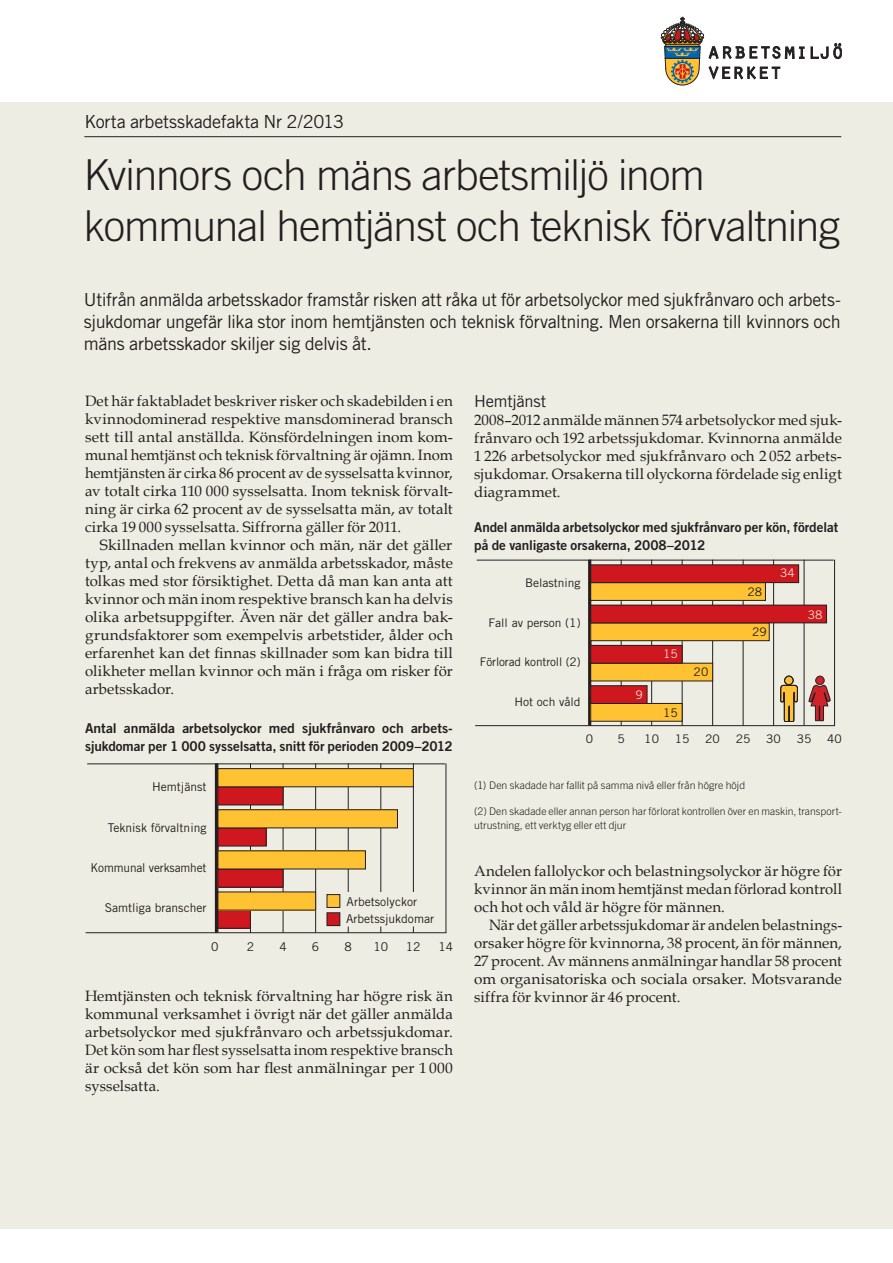
<style>
.page{position:relative;width:893px;height:1263px;background:#fff}
.page>*{position:absolute;margin:0;border:0;box-sizing:border-box;transform-origin:0 0}
.t1{font:300 42.6px/51.2px "Trade Gothic LT Std";letter-spacing:-.025em;color:#231f20}
.t2{font:18px/21.6px "Trade Gothic LT Std";letter-spacing:-.015em;color:#231f20;text-align:justify}
.t3{font:16.5px "Trade Gothic LT Std";letter-spacing:-.015em;color:#231f20}
.t4{font:15px/18px "Book Antiqua";letter-spacing:.005em;color:#231f20;text-align:justify}
.t5{font:13.5px/18px "Trade Gothic LT Std Bd 2";color:#231f20}
.t6{font:12.15px/17.1px "Trade Gothic LT Std";color:#231f20}
.t7{font:11.85px "Trade Gothic LT Std";color:#231f20}
.t8{font:11.85px "Trade Gothic LT Std";color:#e2e1cf}
.t9{font:300 10.5px/13.5px "Trade Gothic LT Std";letter-spacing:.005em;color:#231f20}
</style>
<div class="page">
<div style="left:0;top:102px;width:893px;height:1127px;background:#eeede3"></div>
<svg style="left:811px;top:47px;width:17px;height:12px"></svg>
<div style="left:833px;top:47px;width:9px;height:12px;border:1px solid #231f20;border-radius:50%"></div>
<svg style="left:834px;top:43px;width:8px;height:16px"></svg>
<div style="left:835px;top:48px;width:5px;height:9px;border:1px solid #231f20;border-radius:50%"></div>
<svg style="left:660px;top:16px;width:144px;height:70px"></svg>
<hr style="left:84px;top:136px;width:757px;height:1px;background:#231f20">
<hr style="left:86px;top:932px;width:360px;height:1px;background:#231f20">
<hr style="left:218px;top:763px;width:1px;height:170px;background:#231f20">
<hr style="left:250px;top:763px;width:1px;height:170px;background:#231f20">
<hr style="left:283px;top:763px;width:1px;height:170px;background:#231f20">
<hr style="left:315px;top:763px;width:1px;height:170px;background:#231f20">
<hr style="left:348px;top:763px;width:1px;height:129px;background:#231f20">
<hr style="left:380px;top:763px;width:1px;height:129px;background:#231f20">
<hr style="left:413px;top:763px;width:1px;height:129px;background:#231f20">
<hr style="left:446px;top:763px;width:1px;height:170px;background:#231f20">
<hr style="left:215px;top:763px;width:3px;height:170px;background:#231f20">
<div style="left:218px;top:787px;width:65px;height:18px;background:#ce171e"></div>
<div style="left:218px;top:769px;width:195px;height:18px;background:#ffc232"></div>
<div style="left:218px;top:768px;width:196px;height:19px;border:1px solid #231f20"></div>
<div style="left:218px;top:828px;width:48px;height:18px;background:#ce171e"></div>
<div style="left:218px;top:827px;width:49px;height:19px;border:1px solid #231f20"></div>
<div style="left:218px;top:810px;width:179px;height:18px;background:#ffc232"></div>
<div style="left:218px;top:809px;width:180px;height:19px;border:1px solid #231f20"></div>
<div style="left:218px;top:869px;width:65px;height:18px;background:#ce171e"></div>
<div style="left:218px;top:869px;width:65px;height:18px;border:1px solid #231f20"></div>
<div style="left:218px;top:851px;width:147px;height:18px;background:#ffc232"></div>
<div style="left:218px;top:910px;width:32px;height:18px;background:#ce171e"></div>
<div style="left:218px;top:910px;width:33px;height:19px;border:1px solid #231f20"></div>
<div style="left:218px;top:892px;width:98px;height:18px;background:#ffc232"></div>
<div style="left:327px;top:894px;width:13px;height:13px;background:#ffc232"></div>
<div style="left:327px;top:894px;width:13px;height:14px;border:1px solid #231f20"></div>
<div style="left:327px;top:913px;width:13px;height:12px;background:#ce171e"></div>
<div style="left:327px;top:912px;width:13px;height:14px;border:1px solid #231f20"></div>
<hr style="left:87px;top:763px;width:358px;height:1px;background:#231f20">
<hr style="left:475px;top:725px;width:360px;height:1px;background:#231f20">
<hr style="left:621px;top:560px;width:1px;height:166px;background:#231f20">
<hr style="left:651px;top:560px;width:1px;height:166px;background:#231f20">
<hr style="left:682px;top:560px;width:1px;height:166px;background:#231f20">
<hr style="left:712px;top:560px;width:1px;height:166px;background:#231f20">
<hr style="left:743px;top:560px;width:1px;height:166px;background:#231f20">
<hr style="left:773px;top:560px;width:1px;height:166px;background:#231f20">
<hr style="left:804px;top:560px;width:1px;height:166px;background:#231f20">
<hr style="left:834px;top:560px;width:1px;height:166px;background:#231f20">
<hr style="left:588px;top:560px;width:3px;height:166px;background:#231f20">
<div style="left:591px;top:583px;width:174px;height:17px;background:#ffc232"></div>
<div style="left:590px;top:582px;width:176px;height:19px;border:1px solid #231f20"></div>
<div style="left:591px;top:565px;width:208px;height:18px;background:#ce171e"></div>
<div style="left:590px;top:564px;width:209px;height:19px;border:1px solid #231f20"></div>
<div style="left:591px;top:623px;width:178px;height:18px;background:#ffc232"></div>
<div style="left:590px;top:622px;width:180px;height:19px;border:1px solid #231f20"></div>
<div style="left:591px;top:605px;width:235px;height:18px;background:#ce171e"></div>
<div style="left:591px;top:663px;width:122px;height:18px;background:#ffc232"></div>
<div style="left:590px;top:663px;width:123px;height:18px;border:1px solid #231f20"></div>
<div style="left:591px;top:645px;width:91px;height:18px;background:#ce171e"></div>
<div style="left:590px;top:645px;width:92px;height:18px;border:1px solid #231f20"></div>
<div style="left:591px;top:703px;width:91px;height:18px;background:#ffc232"></div>
<div style="left:590px;top:703px;width:92px;height:19px;border:1px solid #231f20"></div>
<div style="left:591px;top:686px;width:56px;height:17px;background:#ce171e"></div>
<div style="left:590px;top:685px;width:57px;height:19px;border:1px solid #231f20"></div>
<hr style="left:477px;top:560px;width:357px;height:1px;background:#231f20">
<svg style="left:780px;top:676px;width:18px;height:46px"></svg>
<div style="left:784px;top:676px;width:10px;height:9px;border:1px solid #231f20;border-radius:50%"></div>
<svg style="left:808px;top:676px;width:23px;height:45px"></svg>
<div style="left:815px;top:676px;width:10px;height:9px;border:1px solid #231f20;border-radius:50%"></div>
<p class="t2" style="left:84px;top:113px;width:261px">Korta arbetsskadefakta Nr 2/2013</p>
<h1 class="t1" style="left:84px;top:155px;width:757px">Kvinnors och mäns arbetsmiljö inom kommunal hemtjänst och teknisk förvaltning</h1>
<p class="t2" style="left:84px;top:291px;width:758px">Utifrån anmälda arbetsskador framstår risken att råka ut för arbetsolyckor med sjukfrånvaro och arbets&shy;sjukdomar ungefär lika stor inom hemtjänsten och teknisk förvaltning. Men orsakerna till kvinnors och mäns arbetsskador skiljer sig delvis åt.</p>
<p class="t4" style="left:85px;top:393px;width:369px">Det här faktabladet beskriver risker och skadebilden i en kvinnodominerad respektive mansdominerad bransch sett till antal anställda. Könsfördelningen inom kom&shy;munal hemtjänst och teknisk förvaltning är ojämn. Inom hemtjänsten är cirka 86 procent av de sysselsatta kvinnor, av totalt cirka 110 000 sysselsatta. Inom teknisk förvalt&shy;ning är cirka 62 procent av de sysselsatta män, av totalt cirka 19 000 sysselsatta. Siffrorna gäller för 2011.</p>
<p class="t4" style="left:85px;top:537px;width:369px;text-indent:15px">Skillnaden mellan kvinnor och män, när det gäller typ, antal och frekvens av anmälda arbetsskador, måste tolkas med stor försiktighet. Detta då man kan anta att kvinnor och män inom respektive bransch kan ha delvis olika arbetsuppgifter. Även när det gäller andra bak&shy;grundsfaktorer som exempelvis arbetstider, ålder och erfarenhet kan det finnas skillnader som kan bidra till olikheter mellan kvinnor och män i fråga om risker för arbetsskador.</p>
<p class="t5" style="left:85px;top:720px;width:369px">Antal anmälda arbetsolyckor med sjukfrånvaro och arbets - sjukdomar per 1 000 sysselsatta, snitt för perioden 2009–2012</p>
<p class="t6" style="left:152px;top:780px;width:56px">Hemtjänst</p>
<p class="t6" style="left:108px;top:820px;width:100px">Teknisk förvaltning</p>
<p class="t6" style="left:90px;top:861px;width:118px">Kommunal verksamhet</p>
<p class="t6" style="left:105px;top:901px;width:103px">Samtliga branscher</p>
<p class="t6" style="left:346px;top:894px;width:90px">Arbetsolyckor<br>Arbetssjukdomar</p>
<p class="t6" style="left:211px;top:939px;width:9px">0</p>
<p class="t6" style="left:247px;top:939px;width:9px">2</p>
<p class="t6" style="left:279px;top:939px;width:9px">4</p>
<p class="t6" style="left:312px;top:939px;width:9px">6</p>
<p class="t6" style="left:345px;top:939px;width:9px">8</p>
<p class="t6" style="left:373px;top:939px;width:16px">10</p>
<p class="t6" style="left:439px;top:939px;width:16px">14</p>
<p class="t6" style="left:406px;top:939px;width:16px">12</p>
<p class="t4" style="left:85px;top:987px;width:369px">Hemtjänsten och teknisk förvaltning har högre risk än kommunal verksamhet i övrigt när det gäller anmälda arbetsolyckor med sjukfrånvaro och arbetssjukdomar.<br>Det kön som har flest sysselsatta inom respektive bransch är också det kön som har flest anmälningar per 1 000 sysselsatta.</p>
<p class="t3" style="left:474px;top:396px;width:74px">Hemtjänst</p>
<p class="t4" style="left:474px;top:412px;width:369px">2008–2012 anmälde männen 574 arbetsolyckor med sjuk&shy;frånvaro och 192 arbetssjukdomar. Kvinnorna anmälde 1 226 arbetsolyckor med sjukfrånvaro och 2 052 arbets&shy;sjukdomar. Orsakerna till olyckorna fördelade sig enligt diagrammet.</p>
<p class="t5" style="left:474px;top:520px;width:366px">Andel anmälda arbetsolyckor med sjukfrånvaro per kön, fördelat på de vanligaste orsakerna, 2008–2012</p>
<p class="t7" style="left:525px;top:578px;width:57px">Belastning</p>
<p class="t7" style="left:488px;top:618px;width:94px">Fall av person (1)</p>
<p class="t7" style="left:480px;top:658px;width:102px">Förlorad kontroll (2)</p>
<p class="t7" style="left:514px;top:697px;width:68px">Hot och våld</p>
<p class="t8" style="left:635px;top:690px;width:9px">9</p>
<p class="t8" style="left:663px;top:650px;width:16px">15</p>
<p class="t7" style="left:663px;top:708px;width:16px">15</p>
<p class="t7" style="left:694px;top:668px;width:16px">20</p>
<p class="t7" style="left:747px;top:587px;width:16px">28</p>
<p class="t7" style="left:752px;top:628px;width:16px">29</p>
<p class="t8" style="left:780px;top:569px;width:16px">34</p>
<p class="t8" style="left:808px;top:610px;width:16px">38</p>
<p class="t7" style="left:586px;top:735px;width:9px">0</p>
<p class="t7" style="left:617px;top:735px;width:9px">5</p>
<p class="t7" style="left:644px;top:735px;width:16px">10</p>
<p class="t7" style="left:675px;top:735px;width:16px">15</p>
<p class="t7" style="left:705px;top:735px;width:16px">20</p>
<p class="t7" style="left:736px;top:735px;width:16px">25</p>
<p class="t7" style="left:766px;top:735px;width:16px">30</p>
<p class="t7" style="left:827px;top:735px;width:16px">40</p>
<p class="t7" style="left:797px;top:735px;width:16px">35</p>
<p class="t9" style="left:474px;top:780px;width:273px">(1) Den skadade har fallit på samma nivå eller från högre höjd</p>
<p class="t9" style="left:474px;top:806px;width:369px">(2) Den skadade eller annan person har förlorat kontrollen över en maskin, transport&shy;utrustning, ett verktyg eller ett djur</p>
<p class="t4" style="left:474px;top:862px;width:369px">Andelen fallolyckor och belastningsolyckor är högre för kvinnor än män inom hemtjänst medan förlorad kontroll och hot och våld är högre för männen.</p>
<p class="t4" style="left:474px;top:916px;width:370px;text-indent:15px">När det gäller arbetssjukdomar är andelen belastnings&shy;orsaker högre för kvinnorna, 38 procent, än för männen, 27 procent. Av männens anmälningar handlar 58 procent om organisatoriska och sociala orsaker. Motsvarande siffra för kvinnor är 46 procent.</p>
</div>
